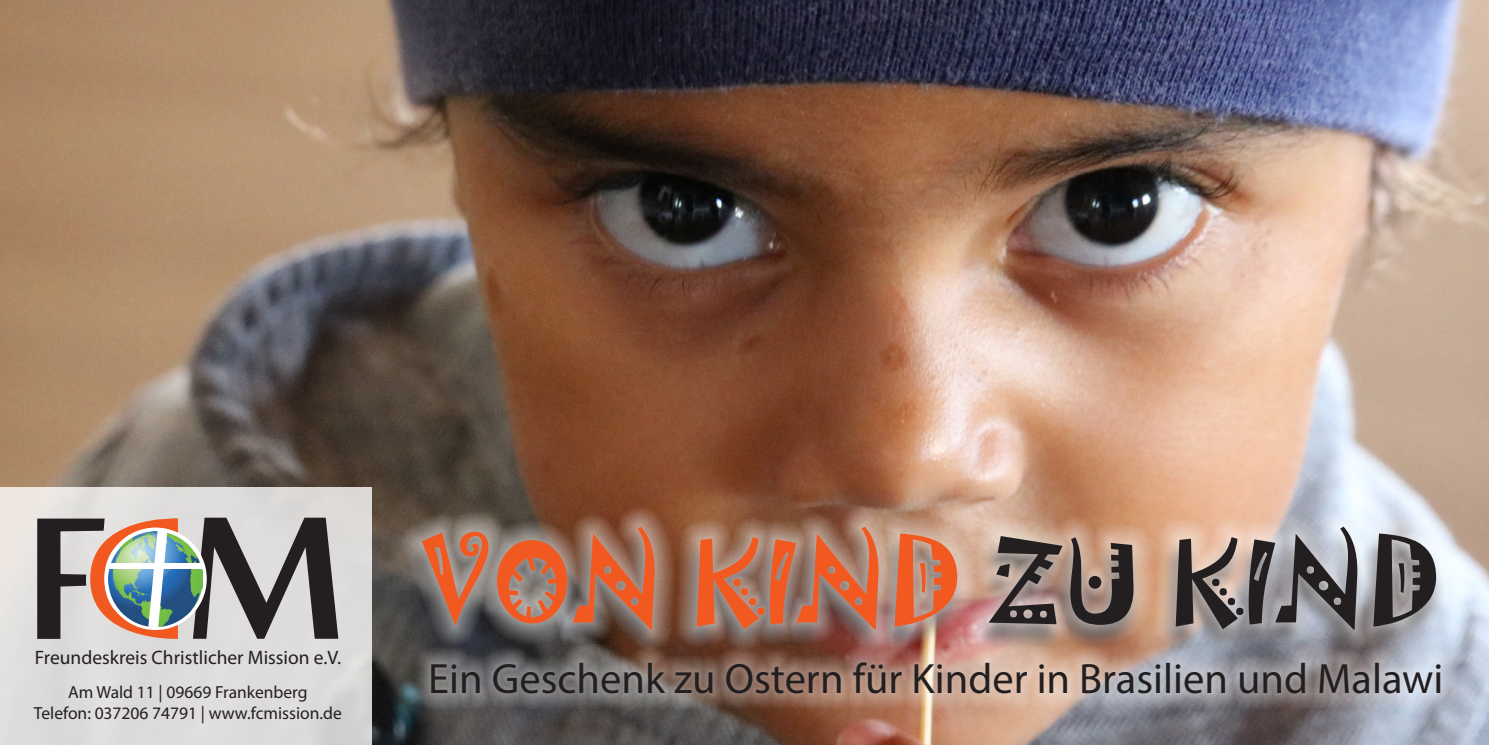
<style>
.page{position:relative;width:1489px;height:745px;background:#fff}
.page>*{position:absolute;margin:0;border:0;box-sizing:border-box;transform-origin:0 0}
.t1{font:105px "Jokerman";color:#f15921}
.t2{font:42.5px "Myriad Pro";color:#231f20}
.t3{font:19.5px "Myriad Pro";color:#231f20}
.t4{font:17.5px "Myriad Pro";color:#231f20}
.s1{color:#231f20}
</style>
<div class="page">
<img style="left:0;top:0;width:1488px;height:744px">
<img style="left:401px;top:505px;width:1055px;height:146px">
<div style="left:0;top:487px;width:372px;height:257px;background:linear-gradient(to right,#e2e0de,#dad9d8)"></div>
<svg style="left:193px;top:517px;width:145px;height:121px;background:#888585"></svg>
<img style="left:178px;top:531px;width:25px;height:94px">
<div style="left:109px;top:562px;width:94px;height:6px;background:#fff"></div>
<svg style="left:37px;top:515px;width:141px;height:125px;background:#9f9791"></svg>
<div style="left:414px;top:644px;width:1044px;height:66px;background:#fff;opacity:.75"></div>
<p class="t3" style="left:35px;top:645px;width:308px">Freundeskreis Christlicher Mission e.V.</p>
<p class="t4" style="left:68px;top:680px;width:241px">Am Wald 11 | 09669 Frankenberg</p>
<p class="t4" style="left:34px;top:701px;width:309px">Telefon: 037206 74791 | www.fcmission.de</p>
<p class="t1" style="left:419px;top:508px;width:1023px">VON KIND <span class="s1">ZU KIND</span></p>
<p class="t2" style="left:428px;top:652px;width:1016px">Ein Geschenk zu Ostern für Kinder in Brasilien und Malawi</p>
</div>
